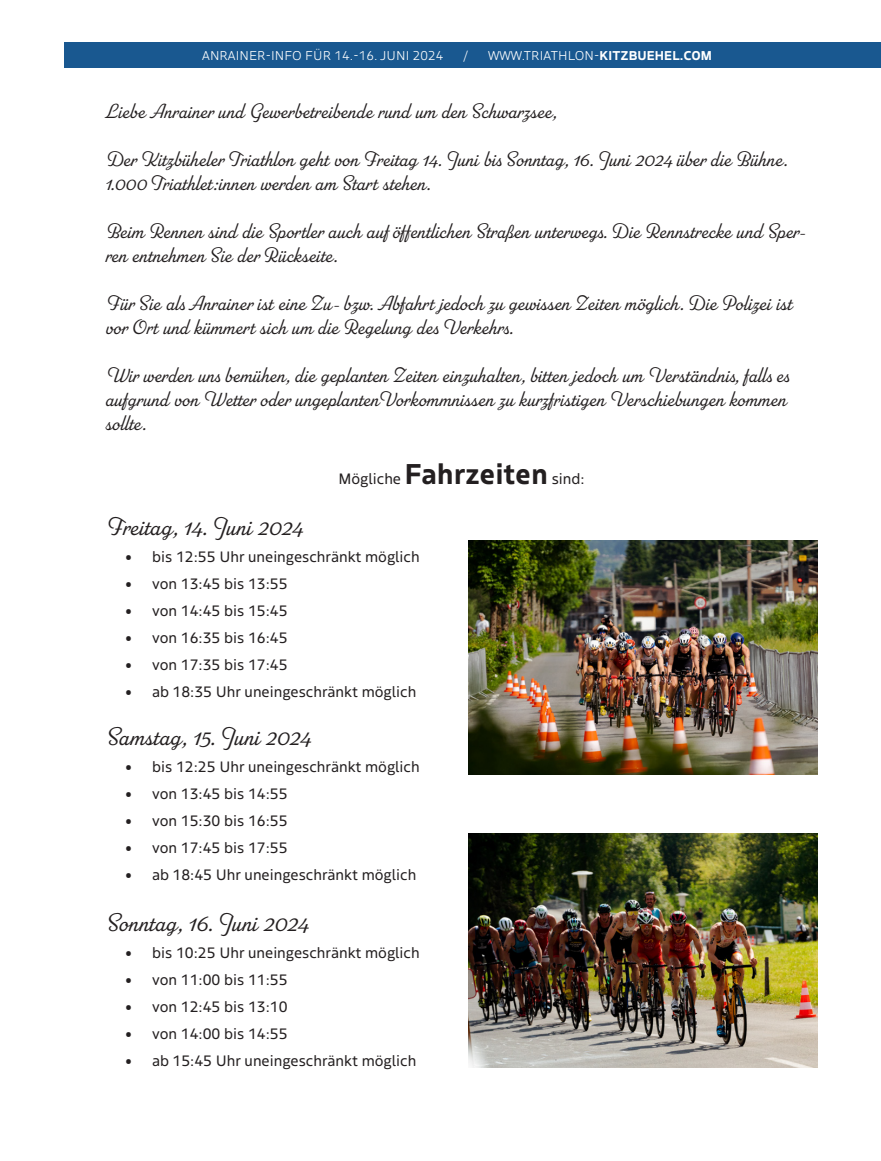
<style>
.page{position:relative;width:881px;height:1161px;background:#fff}
.page>*{position:absolute;margin:0;border:0;box-sizing:border-box;transform-origin:0 0}
.t1{font:300 25.5px "Parkside";color:#231f20}
.t2{font:300 21px/24px "Parkside";color:#231f20}
.t3{font:15px "Boreal";color:#231f20}
.t4{font:300 12.75px "Boreal";letter-spacing:.01em;color:#fff}
.s1{font-weight:700}
.s2{font-weight:700;font-size:28.5px}
</style>
<div class="page">
<div style="left:64px;top:42px;width:816px;height:26px;background:#195890"></div>
<img style="left:468px;top:540px;width:348px;height:234px">
<img style="left:468px;top:834px;width:348px;height:234px">
<p class="t4" style="left:202px;top:45px;width:243px">ANRAINER-INFO FÜR 14.-16. JUNI 2024</p>
<p class="t4" style="left:463px;top:45px;width:6px">/</p>
<p class="t4" style="left:488px;top:45px;width:225px">WWW.TRIATHLON-<span class="s1">KITZBUEHEL.COM</span></p>
<p class="t2" style="left:105px;top:98px;width:454px">Liebe Anrainer und Gewerbetreibende rund um den Schwarzsee,</p>
<p class="t2" style="left:105px;top:146px;width:684px">Der Kitzbüheler Triathlon geht von Freitag 14. Juni bis Sonntag, 16. Juni 2024 über die Bühne.<br>1.000 Triathlet:innen werden am Start stehen.</p>
<p class="t2" style="left:105px;top:218px;width:702px">Beim Rennen sind die Sportler auch auf öffentlichen Straßen unterwegs. Die Rennstrecke und Sper&shy;ren entnehmen Sie der Rückseite.</p>
<p class="t2" style="left:105px;top:290px;width:688px">Für Sie als Anrainer ist eine Zu- bzw. Abfahrt jedoch zu gewissen Zeiten möglich. Die Polizei ist vor Ort und kümmert sich um die Regelung des Verkehrs.</p>
<p class="t2" style="left:105px;top:362px;width:686px">Wir werden uns bemühen, die geplanten Zeiten einzuhalten, bitten jedoch um Verständnis, falls es aufgrund von Wetter oder ungeplantenVorkommnissen zu kurzfristigen Verschiebungen kommen sollte.</p>
<p class="t3" style="left:338px;top:466px;width:247px">Mögliche <span class="s2">Fahrzeiten</span> sind:</p>
<p class="t1" style="left:105px;top:511px;width:200px">Freitag, 14. Juni 2024</p>
<p class="t3" style="left:125px;top:544px;width:296px">• bis 12:55 Uhr uneingeschränkt möglich</p>
<p class="t3" style="left:125px;top:571px;width:164px">• von 13:45 bis 13:55</p>
<p class="t3" style="left:125px;top:598px;width:164px">• von 14:45 bis 15:45</p>
<p class="t3" style="left:125px;top:625px;width:164px">• von 16:35 bis 16:45</p>
<p class="t3" style="left:125px;top:652px;width:164px">• von 17:35 bis 17:45</p>
<p class="t3" style="left:125px;top:679px;width:292px">• ab 18:35 Uhr uneingeschränkt möglich</p>
<p class="t1" style="left:105px;top:721px;width:208px">Samstag, 15. Juni 2024</p>
<p class="t3" style="left:125px;top:754px;width:296px">• bis 12:25 Uhr uneingeschränkt möglich</p>
<p class="t3" style="left:125px;top:781px;width:164px">• von 13:45 bis 14:55</p>
<p class="t3" style="left:125px;top:808px;width:164px">• von 15:30 bis 16:55</p>
<p class="t3" style="left:125px;top:835px;width:164px">• von 17:45 bis 17:55</p>
<p class="t3" style="left:125px;top:862px;width:292px">• ab 18:45 Uhr uneingeschränkt möglich</p>
<p class="t1" style="left:105px;top:907px;width:205px">Sonntag, 16. Juni 2024</p>
<p class="t3" style="left:125px;top:940px;width:296px">• bis 10:25 Uhr uneingeschränkt möglich</p>
<p class="t3" style="left:125px;top:967px;width:164px">• von 11:00 bis 11:55</p>
<p class="t3" style="left:125px;top:994px;width:164px">• von 12:45 bis 13:10</p>
<p class="t3" style="left:125px;top:1021px;width:164px">• von 14:00 bis 14:55</p>
<p class="t3" style="left:125px;top:1048px;width:292px">• ab 15:45 Uhr uneingeschränkt möglich</p>
</div>
